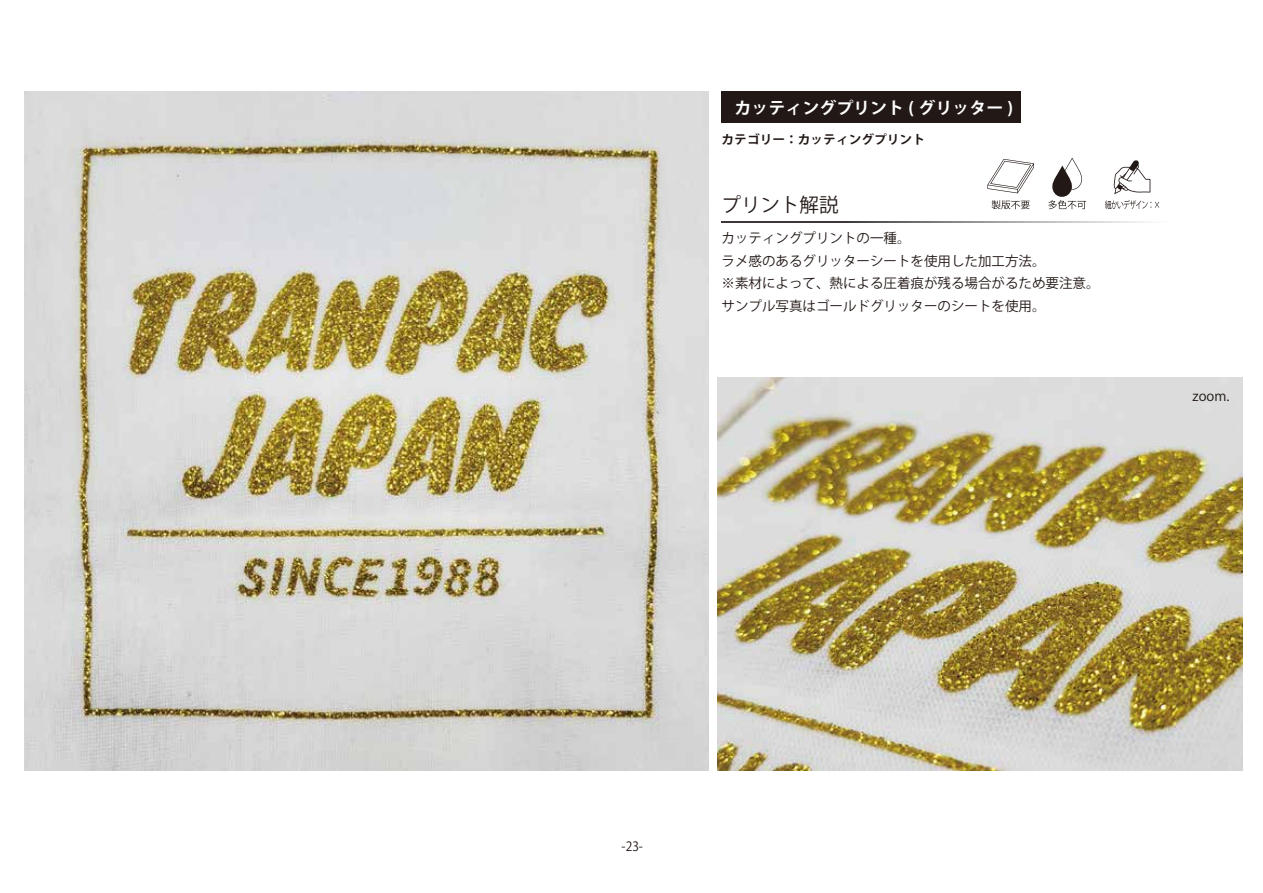
<style>
.page{position:relative;width:1263px;height:893px;background:#fff}
.page>*{position:absolute;margin:0;border:0;box-sizing:border-box;transform-origin:0 0}
.t1{font:19.5px "Koz Go Pr 6 N";color:#221815}
.t2{font:700 16.5px "Koz Go Pr 6 N";color:#fff}
.t3{font:13.5px/22.5px "Koz Go Pr 6 N";color:#221815}
.t4{font:13.35px "Koz Go Pr 6 N";color:#221815}
.t5{font:12.75px "Koz Go Pr 6 N";color:#221815;scale:.94 1}
.t6{font:700 12.3px "Koz Go Pr 6 N";color:#221815}
</style>
<div class="page">
<img style="left:718px;top:377px;width:524px;height:393px">
<div style="left:721px;top:91px;width:300px;height:32px;background:#221815"></div>
<svg style="left:721px;top:221px;width:426px;height:2px"></svg>
<img style="left:24px;top:91px;width:685px;height:679px">
<svg style="left:991px;top:200px;width:39px;height:9px"></svg>
<svg style="left:1048px;top:158px;width:38px;height:51px"></svg>
<svg style="left:987px;top:159px;width:47px;height:34px"></svg>
<svg style="left:1105px;top:200px;width:54px;height:9px"></svg>
<svg style="left:1113px;top:160px;width:37px;height:34px"></svg>
<p class="t2" style="left:734px;top:99px;width:280px">カッティングプリント ( グリッター )</p>
<p class="t6" style="left:721px;top:133px;width:205px">カテゴリー：カッティングプリント</p>
<h1 class="t1" style="left:721px;top:194px;width:118px">プリント解説</h1>
<p class="t3" style="left:721px;top:227px;width:379px">カッティングプリントの一種。<br>ラメ感のあるグリッターシートを使用した加工方法。<br>※素材によって、熱による圧着痕が残る場合がるため要注意。サンプル写真はゴールドグリッターのシートを使用。</p>
<p class="t4" style="left:1192px;top:389px;width:38px">zoom.</p>
<p class="t5" style="left:622px;top:839px;width:24px">-23-</p>
</div>
